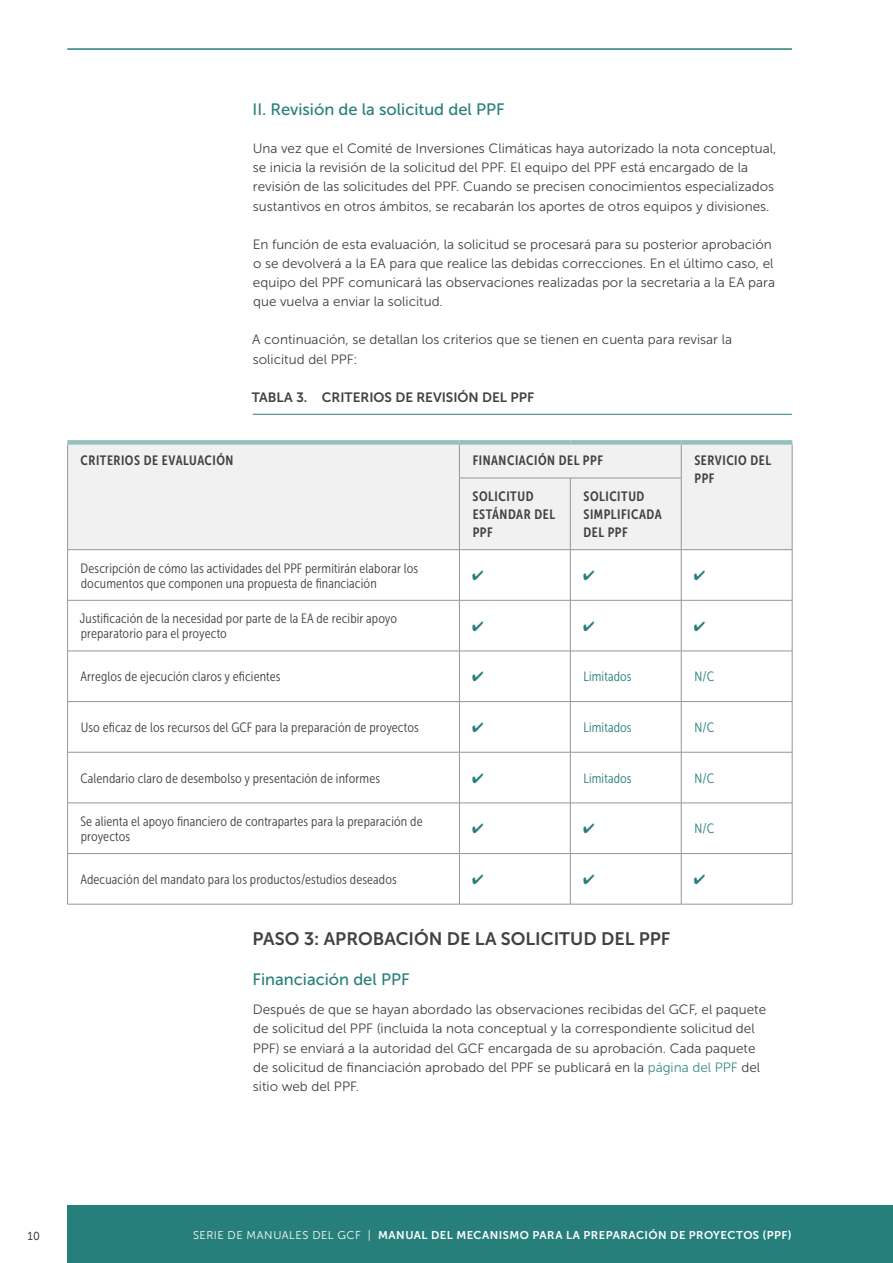
<style>
.page{position:relative;width:893px;height:1263px;background:#fff}
.page>*{position:absolute;margin:0;border:0;box-sizing:border-box;transform-origin:0 0}
.t1{font:18px "Museo Sans 700";color:#414042}
.t2{font:16.5px "Museo Sans 500";color:#277f7b}
.t3{font:15px "Museo Sans Cond 300";color:#414042}
.Body_copy{font:13.5px/19.2px "Museo Sans 300";color:#414042}
.Tables_-_Body{font:13.5px/15px "Museo Sans Cond 300";letter-spacing:.01em;color:#414042}
.Tables_-_Header_1{font:13.5px/18px "Museo Sans Cond 700";letter-spacing:.04em;color:#414042}
.Tables_-_Body-2{font:13.5px "Museo Sans Cond 300";letter-spacing:.01em;color:#277f7b}
.t4{font:13.5px "Museo Sans 700";color:#414042}
.t5{font:11.25px "Museo Sans 700";letter-spacing:.045em;color:#fff}
.s1{color:#3d8c88}
.s2{font-family:"Museo Sans 300"}
</style>
<div class="page">
<div style="left:67px;top:1205px;width:826px;height:58px;background:#277f7b"></div>
<hr style="left:67px;top:48px;width:725px;height:2px;background:#277f7b">
<hr style="left:253px;top:414px;width:539px;height:1px;background:#277f7b">
<div style="left:68px;top:445px;width:724px;height:104px;background:#f1f1f2"></div>
<div style="left:67px;top:440px;width:392px;height:5px;background:#93bfbd"></div>
<div style="left:459px;top:440px;width:111px;height:5px;background:#93bfbd"></div>
<div style="left:570px;top:440px;width:111px;height:5px;background:#93bfbd"></div>
<div style="left:681px;top:440px;width:111px;height:5px;background:#93bfbd"></div>
<hr style="left:67px;top:445px;width:1px;height:33px;background:#939598">
<hr style="left:459px;top:445px;width:1px;height:33px;background:#939598">
<hr style="left:681px;top:445px;width:1px;height:33px;background:#939598">
<hr style="left:792px;top:445px;width:1px;height:33px;background:#939598">
<hr style="left:67px;top:478px;width:1px;height:71px;background:#939598">
<hr style="left:459px;top:478px;width:111px;height:1px;background:#939598">
<hr style="left:459px;top:478px;width:1px;height:71px;background:#939598">
<hr style="left:570px;top:478px;width:111px;height:1px;background:#939598">
<hr style="left:570px;top:478px;width:1px;height:71px;background:#939598">
<hr style="left:681px;top:478px;width:1px;height:71px;background:#939598">
<hr style="left:792px;top:478px;width:1px;height:71px;background:#939598">
<hr style="left:67px;top:549px;width:392px;height:1px;background:#939598">
<hr style="left:67px;top:550px;width:1px;height:50px;background:#939598">
<hr style="left:459px;top:549px;width:111px;height:1px;background:#939598">
<hr style="left:459px;top:550px;width:1px;height:50px;background:#939598">
<hr style="left:570px;top:549px;width:111px;height:1px;background:#939598">
<hr style="left:570px;top:550px;width:1px;height:50px;background:#939598">
<hr style="left:681px;top:549px;width:111px;height:1px;background:#939598">
<hr style="left:681px;top:550px;width:1px;height:50px;background:#939598">
<hr style="left:792px;top:550px;width:1px;height:50px;background:#939598">
<hr style="left:67px;top:600px;width:392px;height:1px;background:#939598">
<hr style="left:67px;top:600px;width:1px;height:51px;background:#939598">
<hr style="left:459px;top:600px;width:111px;height:1px;background:#939598">
<hr style="left:459px;top:600px;width:1px;height:51px;background:#939598">
<hr style="left:570px;top:600px;width:111px;height:1px;background:#939598">
<hr style="left:570px;top:600px;width:1px;height:51px;background:#939598">
<hr style="left:681px;top:600px;width:111px;height:1px;background:#939598">
<hr style="left:681px;top:600px;width:1px;height:51px;background:#939598">
<hr style="left:792px;top:600px;width:1px;height:51px;background:#939598">
<hr style="left:67px;top:651px;width:392px;height:1px;background:#939598">
<hr style="left:67px;top:651px;width:1px;height:50px;background:#939598">
<hr style="left:459px;top:651px;width:111px;height:1px;background:#939598">
<hr style="left:459px;top:651px;width:1px;height:50px;background:#939598">
<hr style="left:570px;top:651px;width:111px;height:1px;background:#939598">
<hr style="left:570px;top:651px;width:1px;height:50px;background:#939598">
<hr style="left:681px;top:651px;width:111px;height:1px;background:#939598">
<hr style="left:681px;top:651px;width:1px;height:50px;background:#939598">
<hr style="left:792px;top:651px;width:1px;height:50px;background:#939598">
<hr style="left:67px;top:701px;width:392px;height:1px;background:#939598">
<hr style="left:67px;top:702px;width:1px;height:50px;background:#939598">
<hr style="left:459px;top:701px;width:111px;height:1px;background:#939598">
<hr style="left:459px;top:702px;width:1px;height:50px;background:#939598">
<hr style="left:570px;top:701px;width:111px;height:1px;background:#939598">
<hr style="left:570px;top:702px;width:1px;height:50px;background:#939598">
<hr style="left:681px;top:701px;width:111px;height:1px;background:#939598">
<hr style="left:681px;top:702px;width:1px;height:50px;background:#939598">
<hr style="left:792px;top:702px;width:1px;height:50px;background:#939598">
<hr style="left:67px;top:752px;width:392px;height:1px;background:#939598">
<hr style="left:67px;top:752px;width:1px;height:51px;background:#939598">
<hr style="left:459px;top:752px;width:111px;height:1px;background:#939598">
<hr style="left:459px;top:752px;width:1px;height:51px;background:#939598">
<hr style="left:570px;top:752px;width:111px;height:1px;background:#939598">
<hr style="left:570px;top:752px;width:1px;height:51px;background:#939598">
<hr style="left:681px;top:752px;width:111px;height:1px;background:#939598">
<hr style="left:681px;top:752px;width:1px;height:51px;background:#939598">
<hr style="left:792px;top:752px;width:1px;height:51px;background:#939598">
<hr style="left:67px;top:803px;width:392px;height:1px;background:#939598">
<hr style="left:67px;top:803px;width:1px;height:50px;background:#939598">
<hr style="left:459px;top:803px;width:111px;height:1px;background:#939598">
<hr style="left:459px;top:803px;width:1px;height:50px;background:#939598">
<hr style="left:570px;top:803px;width:111px;height:1px;background:#939598">
<hr style="left:570px;top:803px;width:1px;height:50px;background:#939598">
<hr style="left:681px;top:803px;width:111px;height:1px;background:#939598">
<hr style="left:681px;top:803px;width:1px;height:50px;background:#939598">
<hr style="left:792px;top:803px;width:1px;height:50px;background:#939598">
<hr style="left:67px;top:853px;width:392px;height:1px;background:#939598">
<hr style="left:67px;top:854px;width:1px;height:50px;background:#939598">
<hr style="left:459px;top:853px;width:111px;height:1px;background:#939598">
<hr style="left:459px;top:854px;width:1px;height:50px;background:#939598">
<hr style="left:570px;top:853px;width:111px;height:1px;background:#939598">
<hr style="left:570px;top:854px;width:1px;height:50px;background:#939598">
<hr style="left:681px;top:853px;width:111px;height:1px;background:#939598">
<hr style="left:681px;top:854px;width:1px;height:50px;background:#939598">
<hr style="left:792px;top:854px;width:1px;height:50px;background:#939598">
<hr style="left:67px;top:904px;width:392px;height:1px;background:#939598">
<hr style="left:459px;top:904px;width:111px;height:1px;background:#939598">
<hr style="left:570px;top:904px;width:111px;height:1px;background:#939598">
<hr style="left:681px;top:904px;width:111px;height:1px;background:#939598">
<h4 class="t2" style="left:253px;top:100px;width:254px">II. Revisión de la solicitud del PPF</h4>
<p class="Body_copy" style="left:253px;top:139px;width:525px">Una vez que el Comité de Inversiones Climáticas haya autorizado la nota conceptual, se inicia la revisión de la solicitud del PPF. El equipo del PPF está encargado de la revisión de las solicitudes del PPF. Cuando se precisen conocimientos especializados sustantivos en otros ámbitos, se recabarán los aportes de otros equipos y divisiones.</p>
<p class="Body_copy" style="left:253px;top:235px;width:524px">En función de esta evaluación, la solicitud se procesará para su posterior aprobación o se devolverá a la EA para que realice las debidas correcciones. En el último caso, el equipo del PPF comunicará las observaciones realizadas por la secretaria a la EA para que vuelva a enviar la solicitud.</p>
<p class="Body_copy" style="left:252px;top:330px;width:481px">A continuación, se detallan los criterios que se tienen en cuenta para revisar la solicitud del PPF:</p>
<p class="t4" style="left:252px;top:390px;width:284px">Tabla 3. CRITERIOS DE REVISIÓN DEL PPF</p>
<p class="Tables_-_Header_1" style="left:81px;top:452px;width:154px">CRITERIOS DE EVALUACIÓN</p>
<p class="Tables_-_Header_1" style="left:473px;top:452px;width:132px">FINANCIACIÓN DEL PPF</p>
<p class="Tables_-_Header_1" style="left:694px;top:452px;width:78px">SERVICIO DEL<br>PPF</p>
<p class="Tables_-_Header_1" style="left:473px;top:487px;width:84px">SOLICITUD<br>ESTÁNDAR DEL<br>PPF</p>
<p class="Tables_-_Header_1" style="left:583px;top:487px;width:80px">SOLICITUD<br>SIMPLIFICADA<br>DEL PPF</p>
<p class="Tables_-_Body" style="left:81px;top:560px;width:339px">Descripción de cómo las actividades del PPF permitirán elaborar los documentos que componen una propuesta de financiación</p>
<p class="Tables_-_Body" style="left:80px;top:611px;width:319px">Justificación de la necesidad por parte de la EA de recibir apoyo preparatorio para el proyecto</p>
<p class="Tables_-_Body" style="left:80px;top:669px;width:202px">Arreglos de ejecución claros y eficientes</p>
<p class="Tables_-_Body-2" style="left:583px;top:669px;width:50px">Limitados</p>
<p class="Tables_-_Body-2" style="left:694px;top:669px;width:21px">N/C</p>
<p class="Tables_-_Body" style="left:81px;top:720px;width:340px">Uso eficaz de los recursos del GCF para la preparación de proyectos</p>
<p class="Tables_-_Body-2" style="left:583px;top:720px;width:50px">Limitados</p>
<p class="Tables_-_Body-2" style="left:694px;top:720px;width:21px">N/C</p>
<p class="Tables_-_Body" style="left:80px;top:771px;width:301px">Calendario claro de desembolso y presentación de informes</p>
<p class="Tables_-_Body-2" style="left:583px;top:771px;width:50px">Limitados</p>
<p class="Tables_-_Body-2" style="left:694px;top:771px;width:21px">N/C</p>
<p class="Tables_-_Body" style="left:80px;top:814px;width:344px">Se alienta el apoyo financiero de contrapartes para la preparación de proyectos</p>
<p class="Tables_-_Body-2" style="left:694px;top:821px;width:21px">N/C</p>
<p class="Tables_-_Body" style="left:80px;top:872px;width:318px">Adecuación del mandato para los productos/estudios deseados</p>
<h3 class="t1" style="left:253px;top:929px;width:419px">PASO 3: APROBACIÓN DE LA SOLICITUD DEL PPF</h3>
<h4 class="t2" style="left:253px;top:971px;width:159px">Financiación del PPF</h4>
<p class="Body_copy" style="left:253px;top:1000px;width:515px">Después de que se hayan abordado las observaciones recibidas del GCF, el paquete de solicitud del PPF (incluida la nota conceptual y la correspondiente solicitud del PPF) se enviará a la autoridad del GCF encargada de su aprobación. Cada paquete de solicitud de financiación aprobado del PPF se publicará en la <span class="s1">página del PPF</span> del sitio web del PPF.</p>
<p class="t3" style="left:28px;top:1227px;width:14px">10</p>
<p class="t5" style="left:193px;top:1228px;width:600px"><span class="s2">SERIE DE MANUALES DEL GCF |</span> MANUAL DEL MECANISMO PARA LA PREPARACIÓN DE PROYECTOS (PPF)</p>
</div>
